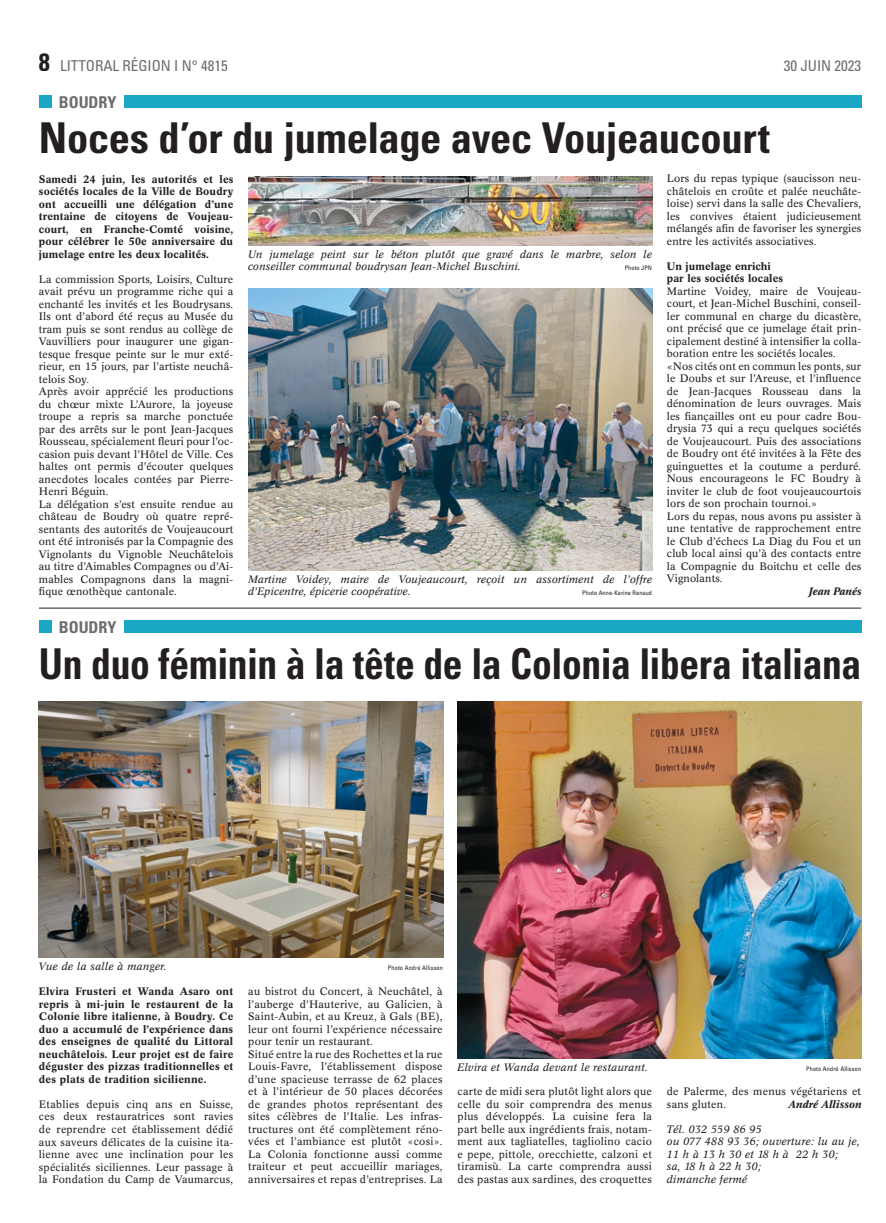
<style>
.page{position:relative;width:886px;height:1223px;background:#fff}
.page>*{position:absolute;margin:0;border:0;box-sizing:border-box;transform-origin:0 0}
.t1{font:700 condensed 42.5px "Univers";letter-spacing:-.01em;color:#231f20;scale:.93 1}
.t2{font:700 condensed 42.5px "Univers";letter-spacing:-.01em;color:#231f20}
.t3{font:700 condensed 16.25px "Univers";color:#6c6d70}
.t4{font:condensed 15px "Univers";color:#6c6d70}
.t5{font:10.62px/12.5px "Concorde BE";letter-spacing:.01em;color:#231f20}
.t6{font:500 10.62px/12.5px "Concorde BE";letter-spacing:.01em;color:#231f20;text-align:justify}
.t7{font:italic 10.62px/12.5px "Concorde BE";letter-spacing:.01em;color:#231f20}
.t8{font:italic 500 10.62px "Concorde BE";letter-spacing:.015em;color:#231f20}
.t9{font:condensed 6.25px "Univers";letter-spacing:.02em;color:#231f20}
.s1{font-weight:700;font-size:25px;color:#231f20}
</style>
<div class="page">
<div style="left:39px;top:95px;width:13px;height:13px;background:#1aa7c6"></div>
<div style="left:124px;top:95px;width:737px;height:13px;background:#1aa7c6"></div>
<img style="left:248px;top:177px;width:404px;height:68px">
<img style="left:248px;top:289px;width:404px;height:281px">
<hr style="left:39px;top:608px;width:822px;height:1px;background:#231f20">
<div style="left:39px;top:620px;width:13px;height:13px;background:#1aa7c6"></div>
<div style="left:124px;top:620px;width:737px;height:13px;background:#1aa7c6"></div>
<img style="left:457px;top:701px;width:404px;height:357px">
<img style="left:39px;top:701px;width:404px;height:256px">
<h3 class="t4" style="left:39px;top:56px;width:190px"><span class="s1">8</span> LITTORAL RÉGION I N° 4815</h3>
<h3 class="t4" style="left:784px;top:56px;width:79px">30 JUIN 2023</h3>
<h2 class="t3" style="left:59px;top:92px;width:59px">BOUDRY</h2>
<h1 class="t2" style="left:39px;top:112px;width:732px">Noces d’or du jumelage avec Voujeaucourt</h1>
<p class="t6" style="left:39px;top:173px;width:196px">Samedi 24 juin, les autorités et les sociétés locales de la Ville de Boudry ont accueilli une délégation d’une trentaine de citoyens de Voujeau&shy;court, en Franche-Comté voisine, pour célébrer le 50e anniversaire du jumelage entre les deux localités.</p>
<p class="t5" style="left:39px;top:273px;width:196px">La commission Sports, Loisirs, Culture avait prévu un programme riche qui a enchanté les invités et les Boudrysans.<br>Ils ont d’abord été reçus au Musée du tram puis se sont rendus au collège de Vauvilliers pour inaugurer une gigan&shy;tesque fresque peinte sur le mur exté&shy;rieur, en 15 jours, par l’artiste neuchâ&shy;telois Soy.<br>Après avoir apprécié les productions du chœur mixte L’Aurore, la joyeuse troupe a repris sa marche ponctuée par des arrêts sur le pont Jean-Jacques Rousseau, spécialement fleuri pour l’oc&shy;casion puis devant l’Hôtel de Ville. Ces haltes ont permis d’écouter quelques anecdotes locales contées par Pierre-Henri Béguin.<br>La délégation s’est ensuite rendue au château de Boudry où quatre repré&shy;sentants des autorités de Voujeaucourt ont été intronisés par la Compagnie des Vignolants du Vignoble Neuchâtelois au titre d’Aimables Compagnes ou d’Ai&shy;mables Compagnons dans la magni&shy;fique œnothèque cantonale.</p>
<p class="t5" style="left:667px;top:173px;width:196px;text-align:justify">Lors du repas typique (saucisson neu&shy;châtelois en croûte et palée neuchâte&shy;loise) servi dans la salle des Chevaliers, les convives étaient judicieusement mélangés afin de favoriser les synergies entre les activités associatives.</p>
<p class="t6" style="left:667px;top:260px;width:118px">Un jumelage enrichi par les sociétés locales</p>
<p class="t5" style="left:667px;top:285px;width:196px">Martine Voidey, maire de Voujeau&shy;court, et Jean-Michel Buschini, conseil&shy;ler communal en charge du dicastère, ont précisé que ce jumelage était prin&shy;cipalement destiné à intensifier la colla&shy;boration entre les sociétés locales. «Nos cités ont en commun les ponts, sur le Doubs et sur l’Areuse, et l’influence de Jean-Jacques Rousseau dans la dénomination de leurs ouvrages. Mais les fiançailles ont eu pour cadre Bou&shy;drysia 73 qui a reçu quelques sociétés de Voujeaucourt. Puis des associations de Boudry ont été invitées à la Fête des guinguettes et la coutume a perduré.<br>Nous encourageons le FC Boudry à inviter le club de foot voujeaucourtois lors de son prochain tournoi.»<br>Lors du repas, nous avons pu assister à une tentative de rapprochement entre le Club d’échecs La Diag du Fou et un club local ainsi qu’à des contacts entre la Compagnie du Boitchu et celle des Vignolants.</p>
<p class="t8" style="left:809px;top:585px;width:54px">Jean Panés</p>
<p class="t7" style="left:248px;top:248px;width:405px">Un jumelage peint sur le béton plutôt que gravé dans le marbre, selon le conseiller communal boudrysan Jean-Michel Buschini.</p>
<p class="t9" style="left:625px;top:264px;width:29px">Photo JPN</p>
<p class="t7" style="left:248px;top:573px;width:405px">Martine Voidey, maire de Voujeaucourt, reçoit un assortiment de l’offre d’Epicentre, épicerie coopérative.</p>
<p class="t9" style="left:582px;top:589px;width:71px">Photo Anne-Karine Renaud</p>
<h2 class="t3" style="left:59px;top:617px;width:59px">BOUDRY</h2>
<h1 class="t1" style="left:39px;top:637px;width:886px">Un duo féminin à la tête de la Colonia libera italiana</h1>
<p class="t7" style="left:39px;top:960px;width:129px">Vue de la salle à manger.</p>
<p class="t9" style="left:388px;top:964px;width:57px">Photo André Allisson</p>
<p class="t6" style="left:39px;top:985px;width:196px">Elvira Frusteri et Wanda Asaro ont repris à mi-juin le restaurent de la Colonie libre italienne, à Boudry. Ce duo a accumulé de l’expérience dans des enseignes de qualité du Littoral neuchâtelois. Leur projet est de faire déguster des pizzas traditionnelles et des plats de tradition sicilienne.</p>
<p class="t5" style="left:39px;top:1098px;width:196px;text-align:justify">Etablies depuis cinq ans en Suisse, ces deux restauratrices sont ravies de reprendre cet établissement dédié aux saveurs délicates de la cuisine ita&shy;lienne avec une inclination pour les spécialités siciliennes. Leur passage à la Fondation du Camp de Vaumarcus,</p>
<p class="t5" style="left:248px;top:985px;width:196px">au bistrot du Concert, à Neuchâtel, à l’auberge d’Hauterive, au Galicien, à Saint-Aubin, et au Kreuz, à Gals (BE), leur ont fourni l’expérience nécessaire pour tenir un restaurant.<br>Situé entre la rue des Rochettes et la rue Louis-Favre, l’établissement dispose d’une spacieuse terrasse de 62 places et à l’intérieur de 50 places décorées de grandes photos représentant des sites célèbres de l’Italie. Les infras&shy;tructures ont été complètement réno&shy;vées et l’ambiance est plutôt «cosi».<br>La Colonia fonctionne aussi comme traiteur et peut accueillir mariages, anniversaires et repas d’entreprises. La</p>
<p class="t7" style="left:457px;top:1060px;width:192px">Elvira et Wanda devant le restaurant.</p>
<p class="t9" style="left:806px;top:1064px;width:57px">Photo André Allisson</p>
<p class="t5" style="left:457px;top:1085px;width:196px;text-align:justify">carte de midi sera plutôt light alors que celle du soir comprendra des menus plus développés. La cuisine fera la part belle aux ingrédients frais, notam&shy;ment aux tagliatelles, tagliolino cacio e pepe, pittole, orecchiette, calzoni et tiramisù. La carte comprendra aussi des pastas aux sardines, des croquettes</p>
<p class="t5" style="left:667px;top:1085px;width:196px">de Palerme, des menus végétariens et sans gluten.</p>
<p class="t8" style="left:788px;top:1097px;width:75px">André Allisson</p>
<p class="t7" style="left:667px;top:1122px;width:195px">Tél. 032 559 86 95<br>ou 077 488 93 36; ouverture: lu au je,<br>11 h à 13 h 30 et 18 h à 22 h 30;<br>sa, 18 h à 22 h 30;<br>dimanche fermé</p>
</div>
